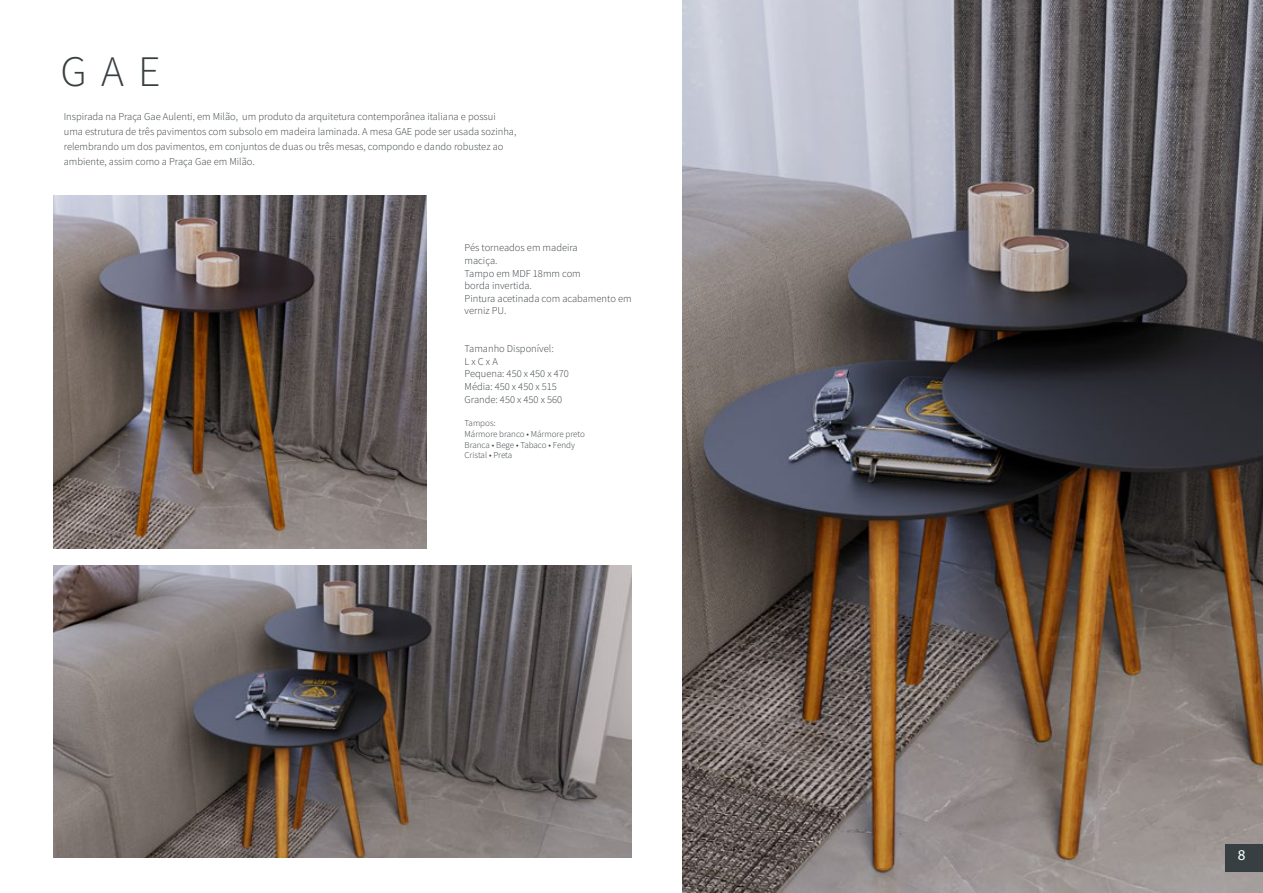
<style>
.page{position:relative;width:1263px;height:893px;background:#fff}
.page>*{position:absolute;margin:0;border:0;box-sizing:border-box;transform-origin:0 0}
.t1{font:300 43.5px "Source Sans Pro";color:#383f42}
.t2{font:15px "Myriad Pro";color:#fff}
.t3{font:300 10.5px/12.6px "Source Sans Pro";color:#383f42}
.t4{font:300 9px/10.8px "Source Sans Pro";color:#383f42}
</style>
<div class="page">
<img style="left:682px;top:0;width:581px;height:893px">
<img style="left:53px;top:566px;width:578px;height:292px">
<img style="left:53px;top:195px;width:374px;height:353px">
<div style="left:1225px;top:844px;width:38px;height:28px;background:#383f42"></div>
<h1 class="t1" style="left:61px;top:45px;width:101px">GAE</h1>
<p class="t3" style="left:64px;top:109px;width:454px;line-height:15px">Inspirada na Praça Gae Aulenti, em Milão, um produto da arquitetura contemporânea italiana e possui uma estrutura de três pavimentos com subsolo em madeira laminada. A mesa GAE pode ser usada sozinha, relembrando um dos pavimentos, em conjuntos de duas ou três mesas, compondo e dando robustez ao ambiente, assim como a Praça Gae em Milão.</p>
<p class="t3" style="left:465px;top:242px;width:169px">Pés torneados em madeira<br>maciça.<br>Tampo em MDF 18mm com<br>borda invertida.<br>Pintura acetinada com acabamento em verniz PU.</p>
<p class="t3" style="left:465px;top:342px;width:106px">Tamanho Disponível:<br>L x C x A<br>Pequena: 450 x 450 x 470<br>Média: 450 x 450 x 515<br>Grande: 450 x 450 x 560</p>
<p class="t4" style="left:465px;top:418px;width:122px">Tampos:<br>Mármore branco • Mármore preto<br>Branca • Bege • Tabaco • Fendy<br>Cristal • Preta</p>
<h2 class="t2" style="left:1238px;top:846px;width:9px">8</h2>
</div>
